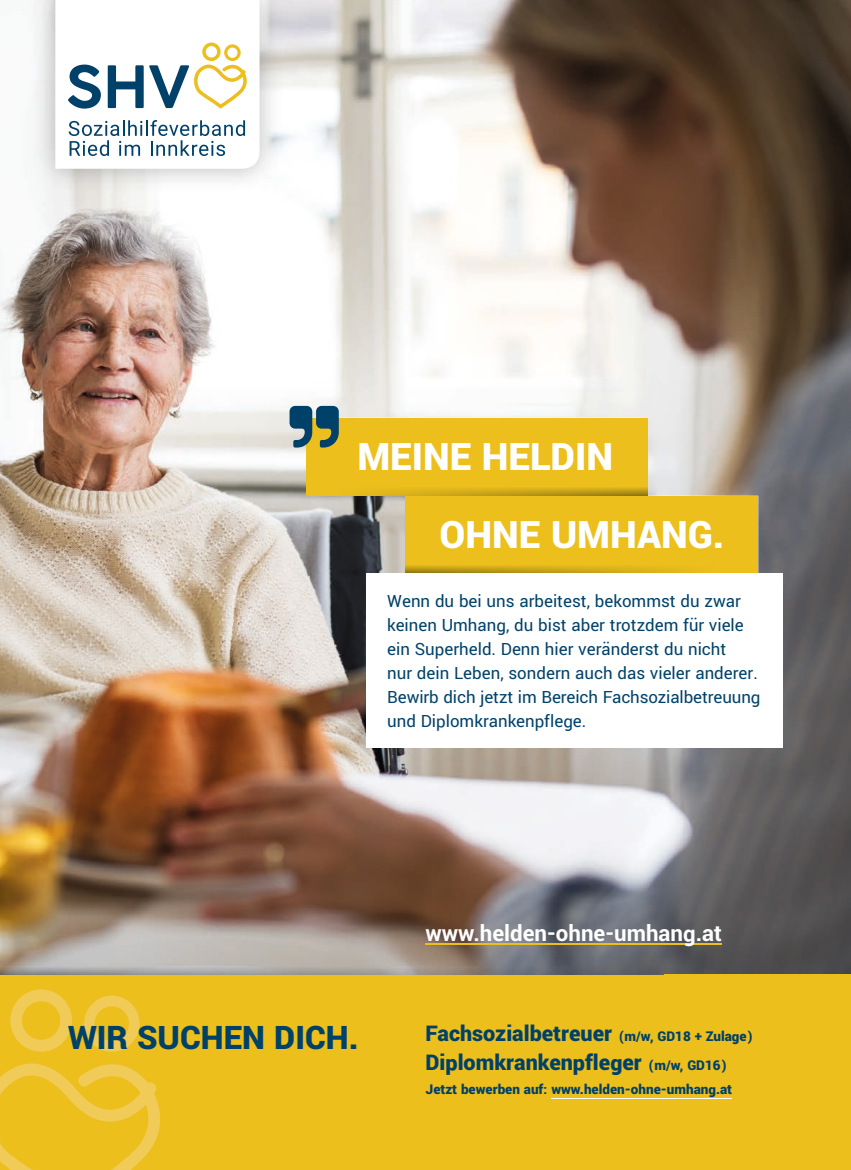
<style>
.page{position:relative;width:851px;height:1170px;background:#fff}
.page>*{position:absolute;margin:0;border:0;box-sizing:border-box;transform-origin:0 0}
.t1{font:900 42px "Yantramanav";color:#fff}
.t2{font:900 36px "Yantramanav";color:#004169}
.t3{font:700 24.75px "Yantramanav";color:#fff}
.t4{font:900 24px/28.8px "Yantramanav";color:#004169}
.t5{font:18.75px/24px "Yantramanav";color:#004169}
.t6{font:900 15px "Yantramanav";color:#004169}
.s1{font-size:15px}
</style>
<div class="page">
<img style="left:0;top:0;width:850px;height:974px">
<div style="left:405px;top:495px;width:353px;height:78px;background:#ecbf1c"></div>
<div style="left:306px;top:417px;width:341px;height:78px;background:#ecbf1c"></div>
<svg style="left:289px;top:406px;width:50px;height:41px"></svg>
<div style="left:366px;top:573px;width:416px;height:175px;background:#fff"></div>
<hr style="left:425px;top:943px;width:296px;height:1px;background:#ecbf1c">
<img style="left:31px;top:0;width:252px;height:193px">
<svg style="left:55px;top:0;width:204px;height:169px"></svg>
<div style="left:0;top:974px;width:850px;height:195px;background:#ecbf1c"></div>
<svg style="left:10px;top:989px;width:62px;height:62px"></svg>
<svg style="left:84px;top:995px;width:55px;height:56px"></svg>
<svg style="left:0;top:1063px;width:160px;height:106px"></svg>
<hr style="left:551px;top:1098px;width:181px;height:1px;background:#fff">
<img style="left:0;top:966px;width:663px;height:8px">
<h1 class="t1" style="left:357px;top:430px;width:257px">MEINE HELDIN</h1>
<h1 class="t1" style="left:439px;top:508px;width:286px">OHNE UMHANG.</h1>
<p class="t5" style="left:387px;top:589px;width:375px">Wenn du bei uns arbeitest, bekommst du zwar keinen Umhang, du bist aber trotzdem für viele ein Superheld. Denn hier veränderst du nicht<br>nur dein Leben, sondern auch das vieler anderer.<br>Bewirb dich jetzt im Bereich Fachsozialbetreuung und Diplomkrankenpflege.</p>
<h3 class="t3" style="left:425px;top:917px;width:298px">www.helden-ohne-umhang.at</h3>
<h2 class="t2" style="left:68px;top:1015px;width:292px">WIR SUCHEN DICH.</h2>
<p class="t4" style="left:425px;top:1019px;width:329px">Fachsozialbetreuer <span class="s1">(m/w, GD18 + Zulage)<br></span>Diplomkrankenpfleger <span class="s1">(m/w, GD16)</span></p>
<p class="t6" style="left:425px;top:1079px;width:308px">Jetzt bewerben auf: www.helden-ohne-umhang.at</p>
</div>
